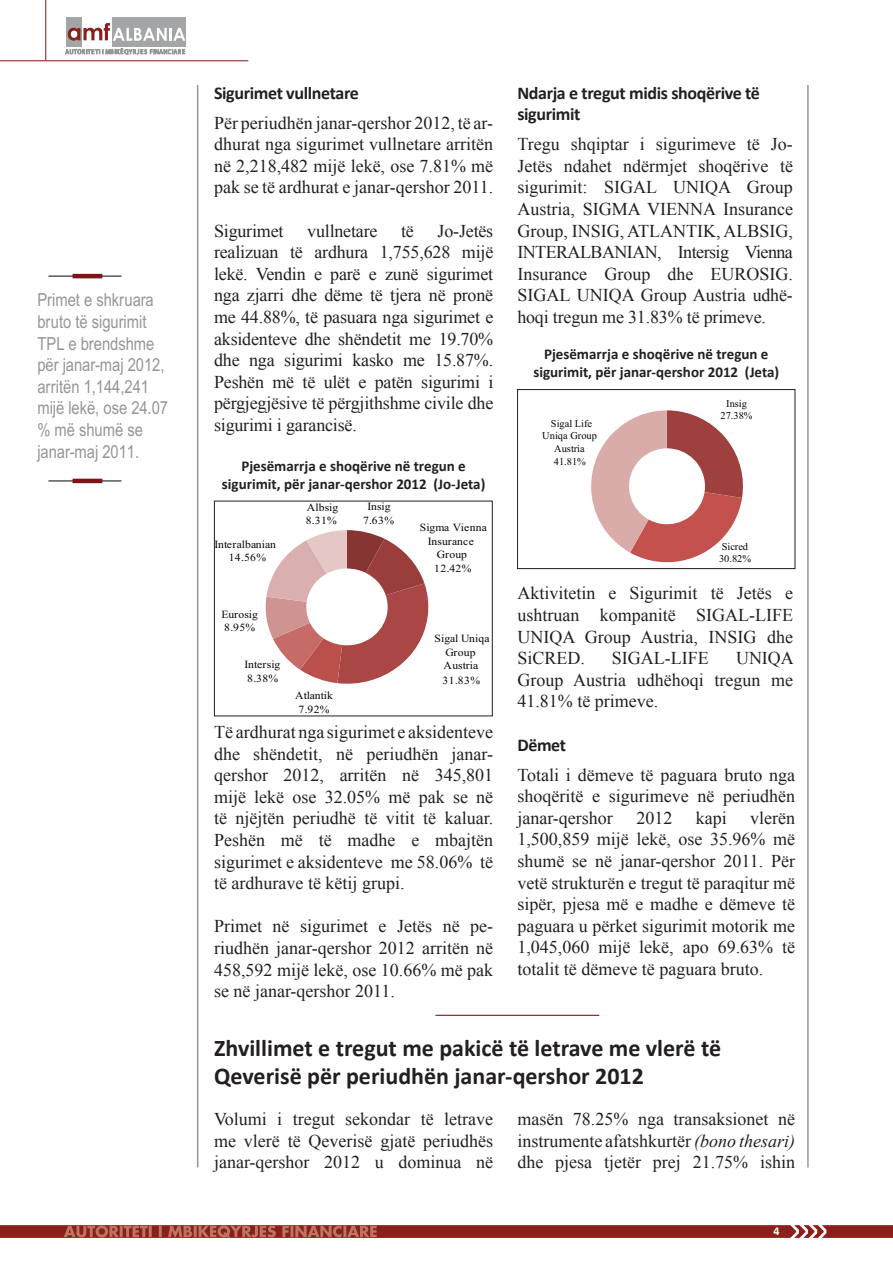
<style>
.page{position:relative;width:893px;height:1263px;background:#fff}
.page>*{position:absolute;margin:0;border:0;box-sizing:border-box;transform-origin:0 0}
.t1{font:700 24px/28.8px "Calibri";color:#231f20}
.t2{font:18px/21.6px "Times New Roman";color:#231f20;text-align:justify}
.t3{font:18px/21.6px "Arial Narrow";color:#939698}
.t4{font:700 18px/21.6px "Calibri";letter-spacing:-.02em;color:#231f20}
.t5{font:700 15px/18px "Calibri";color:#231f20;text-align:center}
.t6{font:700 12px "Calibri";color:#fff}
.t7{font:10.95px/13.5px "Times New Roman";letter-spacing:.01em;color:#050504;text-align:center;scale:1.06 1}
.t8{font:10.35px/12.8px "Times New Roman";color:#050504;text-align:center}
.s1{font-style:italic}
</style>
<div class="page">
<hr style="left:807px;top:85px;width:2px;height:1082px;background:#939698">
<hr style="left:197px;top:85px;width:1px;height:1082px;background:#939698">
<div style="left:66px;top:17px;width:15px;height:29px;background:#a3a5a7"></div>
<div style="left:112px;top:17px;width:73px;height:29px;background:#a3a5a7"></div>
<svg style="left:68px;top:23px;width:117px;height:18px"></svg>
<svg style="left:65px;top:48px;width:120px;height:7px"></svg>
<svg style="left:0;top:1225px;width:893px;height:13px;background:#96342e"></svg>
<hr style="left:0;top:60px;width:248px;height:1px;background:#7f1315">
<hr style="left:45px;top:0;width:1px;height:60px;background:#7f1315">
<hr style="left:48px;top:276px;width:73px;height:1px;background:#231f20">
<hr style="left:73px;top:274px;width:29px;height:4px;background:#7f1315">
<hr style="left:48px;top:480px;width:73px;height:1px;background:#231f20">
<hr style="left:73px;top:479px;width:29px;height:4px;background:#7f1315">
<svg style="left:265px;top:530px;width:164px;height:154px"></svg>
<div style="left:214px;top:501px;width:279px;height:215px;border:1px solid #231f20"></div>
<svg style="left:591px;top:410px;width:152px;height:153px"></svg>
<div style="left:517px;top:389px;width:278px;height:180px;border:1px solid #231f20"></div>
<hr style="left:435px;top:1015px;width:164px;height:1px;background:#8c171a">
<p class="t3" style="left:37px;top:289px;width:132px">Primet e shkruara bruto të sigurimit<br>TPL e brendshme për janar-maj 2012, arritën 1,144,241 mijë lekë, ose 24.07 % më shumë se janar-maj 2011.</p>
<p class="t4" style="left:214px;top:81px;width:146px">Sigurimet vullnetare</p>
<p class="t2" style="left:214px;top:112px;width:281px">Për periudhën janar-qershor 2012, të ar&shy;dhurat nga sigurimet vullnetare arritën në 2,218,482 mijë lekë, ose 7.81% më pak se të ardhurat e janar-qershor 2011.</p>
<p class="t2" style="left:214px;top:220px;width:71px">Sigurimet</p>
<p class="t2" style="left:307px;top:220px;width:72px">vullnetare</p>
<p class="t2" style="left:401px;top:220px;width:14px">të</p>
<p class="t2" style="left:214px;top:220px;width:281px;text-indent:224px">Jo-Jetës realizuan të ardhura 1,755,628 mijë lekë. Vendin e parë e zunë sigurimet nga zjarri dhe dëme të tjera në pronë me 44.88%, të pasuara nga sigurimet e aksidenteve dhe shëndetit me 19.70% dhe nga sigurimi kasko me 15.87%.<br>Peshën më të ulët e patën sigurimi i përgjegjësive të përgjithshme civile dhe sigurimi i garancisë.</p>
<p class="t5" style="left:222px;top:456px;width:265px">Pjesëmarrja e shoqërive në tregun e sigurimit, për janar-qershor 2012 (Jo-Jeta)</p>
<p class="t7" style="left:363px;top:500px;width:31px">Insig<br>7.63%</p>
<p class="t7" style="left:420px;top:520px;width:65px">Sigma Vienna<br>Insurance<br>Group<br>12.42%</p>
<p class="t7" style="left:306px;top:500px;width:32px;text-align:left">Albsig<br>8.31%</p>
<p class="t7" style="left:214px;top:537px;width:60px">Interalbanian<br>14.56%</p>
<p class="t7" style="left:222px;top:607px;width:36px;text-align:left">Eurosig<br>8.95%</p>
<p class="t7" style="left:244px;top:658px;width:35px;text-align:left">Intersig<br>8.38%</p>
<p class="t7" style="left:295px;top:688px;width:37px">Atlantik<br>7.92%</p>
<p class="t7" style="left:435px;top:631px;width:53px">Sigal Uniqa<br>Group<br>Austria<br>31.83%</p>
<p class="t2" style="left:214px;top:721px;width:281px">Të ardhurat nga sigurimet e aksidenteve dhe shëndetit, në periudhën janar&shy;qershor 2012, arritën në 345,801 mijë lekë ose 32.05% më pak se në të njëjtën periudhë të vitit të kaluar.<br>Peshën më të madhe e mbajtën sigurimet e aksidenteve me 58.06% të të ardhurave të këtij grupi.</p>
<p class="t2" style="left:214px;top:915px;width:281px">Primet në sigurimet e Jetës në pe&shy;riudhën janar-qershor 2012 arritën në 458,592 mijë lekë, ose 10.66% më pak se në janar-qershor 2011.</p>
<p class="t4" style="left:517px;top:81px;width:244px">Ndarja e tregut midis shoqërive të sigurimit</p>
<p class="t2" style="left:517px;top:133px;width:277px">Tregu shqiptar i sigurimeve të Jo-Jetës ndahet ndërmjet shoqërive të sigurimit: SIGAL UNIQA Group Austria, SIGMA Vienna</p>
<p class="t2" style="left:517px;top:198px;width:277px;text-indent:206px">Insurance Group, INSIG, ATLANTIK, ALBSIG, INTERALBANIAN, Intersig Vienna Insurance Group dhe EUROSIG.<br>SIGAL UNIQA Group Austria udhë&shy;hoqi tregun me 31.83% të primeve.</p>
<p class="t5" style="left:533px;top:344px;width:247px">Pjesëmarrja e shoqërive në tregun e sigurimit, për janar-qershor 2012 (Jeta)</p>
<p class="t8" style="left:720px;top:397px;width:34px">Insig<br>27.38%</p>
<p class="t8" style="left:542px;top:417px;width:56px">Sigal Life<br>Uniqa Group<br>Austria<br>41.81%</p>
<p class="t8" style="left:719px;top:539px;width:34px;text-align:left">Sicred<br>30.82%</p>
<p class="t2" style="left:517px;top:582px;width:277px">Aktivitetin e Sigurimit të Jetës e ushtruan kompanitë SIGAL-LIFE UNIQA Group Austria, INSIG dhe SiCRED.</p>
<p class="t2" style="left:517px;top:647px;width:278px;text-indent:219px">UNIQA Group Austria udhëhoqi tregun me 41.81% të primeve.</p>
<p class="t4" style="left:517px;top:733px;width:50px">Dëmet</p>
<p class="t2" style="left:517px;top:763px;width:279px">Totali i dëmeve të paguara bruto nga shoqëritë e sigurimeve në periudhën janar-qershor</p>
<p class="t2" style="left:612px;top:647px;width:98px">SIGAL-LIFE</p>
<p class="t2" style="left:517px;top:807px;width:279px;text-indent:233px">vlerën 1,500,859 mijë lekë, ose 35.96% më shumë se në janar-qershor 2011. Për vetë strukturën e tregut të paraqitur më sipër, pjesa më e madhe e dëmeve të paguara u përket sigurimit motorik me 1,045,060 mijë lekë, apo 69.63% të totalit të dëmeve të paguara bruto.</p>
<p class="t2" style="left:636px;top:807px;width:37px">2012</p>
<p class="t2" style="left:696px;top:807px;width:32px">kapi</p>
<h1 class="t1" style="left:214px;top:1032px;width:509px">Zhvillimet e tregut me pakicë të letrave me vlerë të<br>Qeverisë për periudhën janar-qershor 2012</h1>
<p class="t2" style="left:214px;top:1108px;width:281px">Volumi i tregut sekondar të letrave me vlerë të Qeverisë gjatë periudhës janar-qershor 2012 u dominua në</p>
<p class="t2" style="left:517px;top:1108px;width:279px">masën 78.25% nga transaksionet në instrumente afatshkurtër <span class="s1">(bono thesari) </span>dhe pjesa tjetër prej 21.75% ishin</p>
<p class="t6" style="left:774px;top:1224px;width:8px">4</p>
</div>
